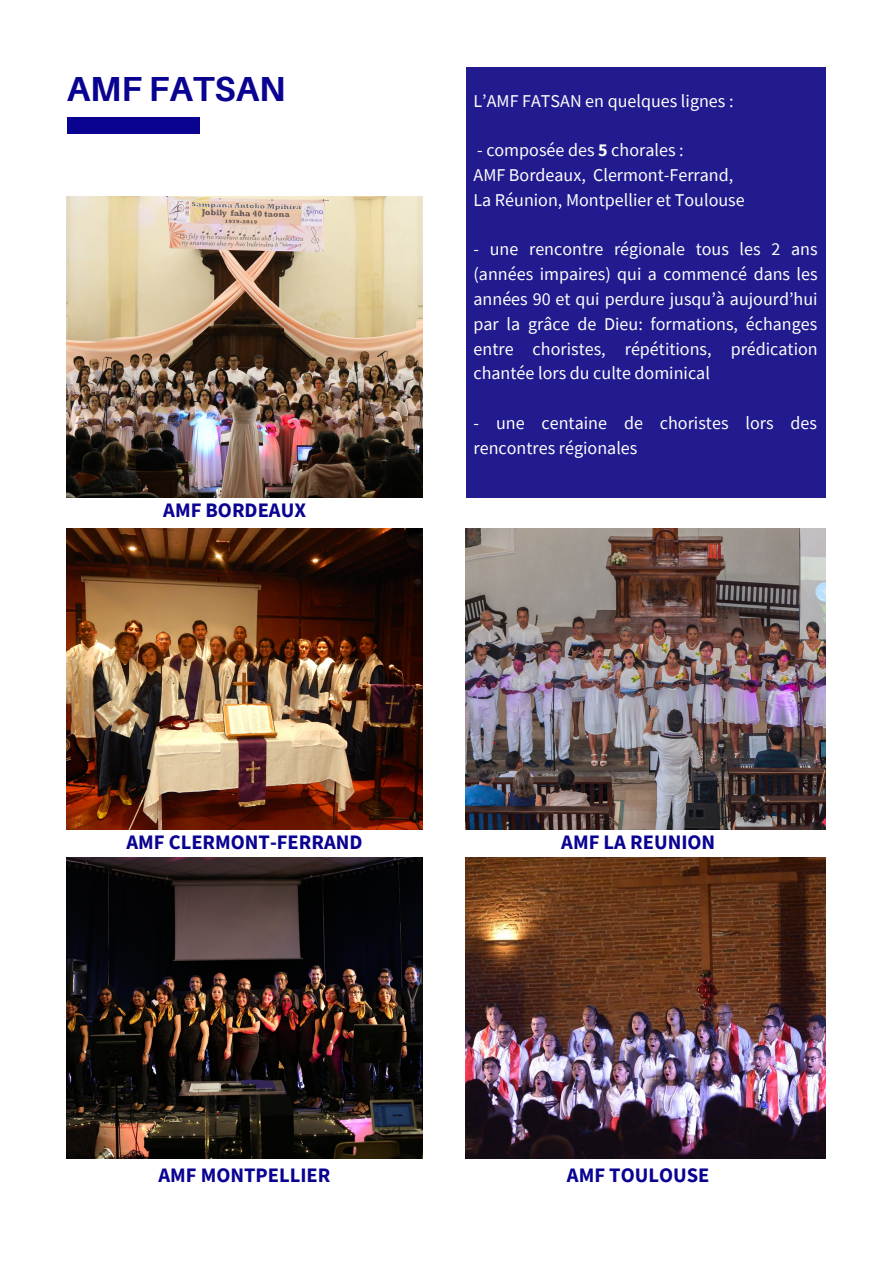
<style>
.page{position:relative;width:894px;height:1264px;background:#fff}
.page>*{position:absolute;margin:0;border:0;box-sizing:border-box;transform-origin:0 0}
.t1{font:700 34.8px "Aileron";color:#0a0392}
.t2{font:700 20.55px "Source Sans Pro";color:#0a0392}
.t3{font:18px/24.8px "Source Sans Pro";color:#fff;text-align:justify}
.s1{font-weight:700}
</style>
<div class="page">
<img style="left:67px;top:196px;width:355px;height:301px">
<div style="left:67px;top:117px;width:132px;height:17px;background:#0a0392"></div>
<div style="left:466px;top:68px;width:359px;height:430px;background:#211b8f"></div>
<img style="left:67px;top:529px;width:355px;height:300px">
<img style="left:67px;top:858px;width:355px;height:300px">
<img style="left:466px;top:529px;width:359px;height:300px">
<img style="left:466px;top:858px;width:359px;height:300px">
<p class="t1" style="left:67px;top:67px;width:220px">AMF FATSAN</p>
<p class="t2" style="left:163px;top:496px;width:144px">AMF BORDEAUX</p>
<p class="t3" style="left:473px;top:88px;width:261px">L’AMF FATSAN en quelques lignes :</p>
<p class="t3" style="left:477px;top:137px;width:208px">- composée des <span class="s1">5</span> chorales :</p>
<p class="t3" style="left:473px;top:162px;width:261px">AMF Bordeaux, Clermont-Ferrand,</p>
<p class="t3" style="left:473px;top:187px;width:273px">La Réunion, Montpellier et Toulouse</p>
<p class="t3" style="left:473px;top:237px;width:345px">- une rencontre régionale tous les 2 ans (années impaires) qui a commencé dans les années 90 et qui perdure jusqu’à aujourd’hui par la grâce de Dieu: formations, échanges entre choristes, répétitions, prédication chantée lors du culte dominical</p>
<p class="t3" style="left:473px;top:410px;width:345px">- une centaine de choristes lors des rencontres régionales</p>
<p class="t2" style="left:126px;top:829px;width:238px">AMF CLERMONT-FERRAND</p>
<p class="t2" style="left:561px;top:829px;width:155px">AMF LA REUNION</p>
<p class="t2" style="left:158px;top:1161px;width:173px">AMF MONTPELLIER</p>
<p class="t2" style="left:567px;top:1161px;width:144px">AMF TOULOUSE</p>
</div>
